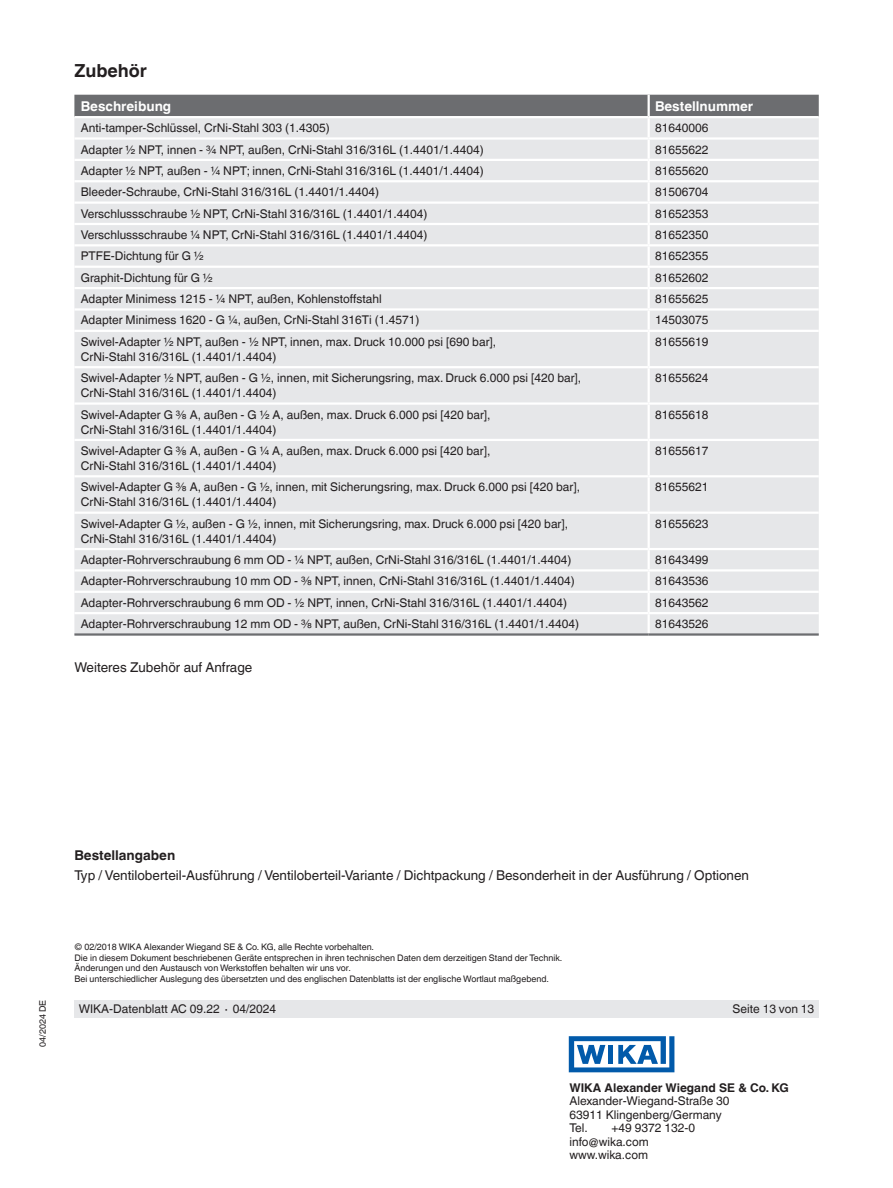
<style>
.page{position:relative;width:893px;height:1188px;background:#fff}
.page>*{position:absolute;margin:0;border:0;box-sizing:border-box;transform-origin:0 0}
.t1{font:700 18px "Helvetica World";color:#231f20}
.t2{font:13.5px "Helvetica World";color:#231f20}
.t3{font:700 13.5px "Helvetica World";color:#fff}
.t4{font:700 13.5px "Helvetica World";color:#231f20}
.t5{font:12px/15px "Helvetica World";color:#231f20}
.t6{font:700 12px "Helvetica World";color:#231f20}
.t7{font:9px/10.5px "Helvetica World";color:#231f20}
</style>
<div class="page">
<div style="left:74px;top:1000px;width:745px;height:18px;background:#e6e7e9"></div>
<svg style="left:569px;top:1036px;width:105px;height:36px"></svg>
<div style="left:74px;top:95px;width:745px;height:21px;background:#6c6d70"></div>
<div style="left:74px;top:118px;width:745px;height:515px;background:#e6e7e9"></div>
<hr style="left:647px;top:95px;width:3px;height:21px;background:#fff">
<hr style="left:647px;top:118px;width:3px;height:19px;background:#fff">
<hr style="left:74px;top:137px;width:575px;height:3px;background:#fff">
<hr style="left:74px;top:159px;width:575px;height:2px;background:#fff">
<hr style="left:74px;top:180px;width:575px;height:2px;background:#fff">
<hr style="left:74px;top:201px;width:575px;height:3px;background:#fff">
<hr style="left:74px;top:223px;width:575px;height:2px;background:#fff">
<hr style="left:74px;top:244px;width:575px;height:2px;background:#fff">
<hr style="left:74px;top:266px;width:575px;height:2px;background:#fff">
<hr style="left:74px;top:287px;width:575px;height:2px;background:#fff">
<hr style="left:74px;top:308px;width:575px;height:3px;background:#fff">
<hr style="left:74px;top:330px;width:575px;height:2px;background:#fff">
<hr style="left:74px;top:366px;width:575px;height:2px;background:#fff">
<hr style="left:74px;top:402px;width:575px;height:3px;background:#fff">
<hr style="left:74px;top:439px;width:575px;height:2px;background:#fff">
<hr style="left:74px;top:475px;width:575px;height:2px;background:#fff">
<hr style="left:74px;top:512px;width:575px;height:2px;background:#fff">
<hr style="left:74px;top:548px;width:575px;height:2px;background:#fff">
<hr style="left:74px;top:569px;width:575px;height:3px;background:#fff">
<hr style="left:74px;top:591px;width:575px;height:2px;background:#fff">
<hr style="left:74px;top:612px;width:575px;height:2px;background:#fff">
<hr style="left:649px;top:137px;width:170px;height:3px;background:#fff">
<hr style="left:647px;top:140px;width:3px;height:19px;background:#fff">
<hr style="left:649px;top:159px;width:170px;height:2px;background:#fff">
<hr style="left:647px;top:161px;width:3px;height:19px;background:#fff">
<hr style="left:649px;top:180px;width:170px;height:2px;background:#fff">
<hr style="left:647px;top:182px;width:3px;height:19px;background:#fff">
<hr style="left:649px;top:201px;width:170px;height:3px;background:#fff">
<hr style="left:647px;top:204px;width:3px;height:19px;background:#fff">
<hr style="left:649px;top:223px;width:170px;height:2px;background:#fff">
<hr style="left:647px;top:225px;width:3px;height:19px;background:#fff">
<hr style="left:649px;top:244px;width:170px;height:2px;background:#fff">
<hr style="left:647px;top:246px;width:3px;height:20px;background:#fff">
<hr style="left:649px;top:266px;width:170px;height:2px;background:#fff">
<hr style="left:647px;top:268px;width:3px;height:19px;background:#fff">
<hr style="left:649px;top:287px;width:170px;height:2px;background:#fff">
<hr style="left:647px;top:289px;width:3px;height:19px;background:#fff">
<hr style="left:649px;top:308px;width:170px;height:3px;background:#fff">
<hr style="left:647px;top:311px;width:3px;height:19px;background:#fff">
<hr style="left:649px;top:330px;width:170px;height:2px;background:#fff">
<hr style="left:647px;top:332px;width:3px;height:34px;background:#fff">
<hr style="left:649px;top:366px;width:170px;height:2px;background:#fff">
<hr style="left:647px;top:368px;width:3px;height:34px;background:#fff">
<hr style="left:649px;top:402px;width:170px;height:3px;background:#fff">
<hr style="left:647px;top:405px;width:3px;height:34px;background:#fff">
<hr style="left:649px;top:439px;width:170px;height:2px;background:#fff">
<hr style="left:647px;top:441px;width:3px;height:34px;background:#fff">
<hr style="left:649px;top:475px;width:170px;height:2px;background:#fff">
<hr style="left:647px;top:477px;width:3px;height:35px;background:#fff">
<hr style="left:649px;top:512px;width:170px;height:2px;background:#fff">
<hr style="left:647px;top:514px;width:3px;height:34px;background:#fff">
<hr style="left:649px;top:548px;width:170px;height:2px;background:#fff">
<hr style="left:647px;top:550px;width:3px;height:19px;background:#fff">
<hr style="left:649px;top:569px;width:170px;height:3px;background:#fff">
<hr style="left:647px;top:572px;width:3px;height:19px;background:#fff">
<hr style="left:649px;top:591px;width:170px;height:2px;background:#fff">
<hr style="left:647px;top:593px;width:3px;height:19px;background:#fff">
<hr style="left:649px;top:612px;width:170px;height:2px;background:#fff">
<hr style="left:647px;top:614px;width:3px;height:19px;background:#fff">
<hr style="left:74px;top:633px;width:575px;height:3px;background:#6c6d70">
<hr style="left:649px;top:633px;width:170px;height:3px;background:#6c6d70">
<h1 class="t1" style="left:74px;top:60px;width:74px">Zubehör</h1>
<p class="t3" style="left:81px;top:98px;width:92px">Beschreibung</p>
<p class="t3" style="left:655px;top:98px;width:100px">Bestellnummer</p>
<p class="t5" style="left:81px;top:120px;width:250px">Anti-tamper-Schlüssel, CrNi-Stahl 303 (1.4305)</p>
<p class="t5" style="left:655px;top:120px;width:55px">81640006</p>
<p class="t5" style="left:81px;top:142px;width:405px">Adapter ½ NPT, innen - ¾ NPT, außen, CrNi-Stahl 316/316L (1.4401/1.4404)</p>
<p class="t5" style="left:655px;top:142px;width:55px">81655622</p>
<p class="t5" style="left:81px;top:163px;width:404px">Adapter ½ NPT, außen - ¼ NPT; innen, CrNi-Stahl 316/316L (1.4401/1.4404)</p>
<p class="t5" style="left:655px;top:163px;width:55px">81655620</p>
<p class="t5" style="left:81px;top:185px;width:300px">Bleeder-Schraube, CrNi-Stahl 316/316L (1.4401/1.4404)</p>
<p class="t5" style="left:655px;top:185px;width:55px">81506704</p>
<p class="t5" style="left:81px;top:206px;width:348px">Verschlussschraube ½ NPT, CrNi-Stahl 316/316L (1.4401/1.4404)</p>
<p class="t5" style="left:655px;top:206px;width:55px">81652353</p>
<p class="t5" style="left:81px;top:227px;width:348px">Verschlussschraube ¼ NPT, CrNi-Stahl 316/316L (1.4401/1.4404)</p>
<p class="t5" style="left:655px;top:227px;width:55px">81652350</p>
<p class="t5" style="left:81px;top:249px;width:125px">PTFE-Dichtung für G ½</p>
<p class="t5" style="left:655px;top:249px;width:55px">81652355</p>
<p class="t5" style="left:81px;top:270px;width:134px">Graphit-Dichtung für G ½</p>
<p class="t5" style="left:655px;top:270px;width:55px">81652602</p>
<p class="t5" style="left:81px;top:291px;width:302px">Adapter Minimess 1215 - ¼ NPT, außen, Kohlenstoffstahl</p>
<p class="t5" style="left:655px;top:291px;width:55px">81655625</p>
<p class="t5" style="left:81px;top:313px;width:340px">Adapter Minimess 1620 - G ¼, außen, CrNi-Stahl 316Ti (1.4571)</p>
<p class="t5" style="left:655px;top:313px;width:55px">14503075</p>
<p class="t5" style="left:81px;top:334px;width:417px">Swivel-Adapter ½ NPT, außen - ½ NPT, innen, max. Druck 10.000 psi [690 bar],<br>CrNi-Stahl 316/316L (1.4401/1.4404)</p>
<p class="t5" style="left:655px;top:334px;width:55px">81655619</p>
<p class="t5" style="left:81px;top:371px;width:502px">Swivel-Adapter ½ NPT, außen - G ½, innen, mit Sicherungsring, max. Druck 6.000 psi [420 bar],<br>CrNi-Stahl 316/316L (1.4401/1.4404)</p>
<p class="t5" style="left:655px;top:371px;width:55px">81655624</p>
<p class="t5" style="left:81px;top:407px;width:411px">Swivel-Adapter G ⅜ A, außen - G ½ A, außen, max. Druck 6.000 psi [420 bar],<br>CrNi-Stahl 316/316L (1.4401/1.4404)</p>
<p class="t5" style="left:655px;top:407px;width:55px">81655618</p>
<p class="t5" style="left:81px;top:443px;width:411px">Swivel-Adapter G ⅜ A, außen - G ¼ A, außen, max. Druck 6.000 psi [420 bar],<br>CrNi-Stahl 316/316L (1.4401/1.4404)</p>
<p class="t5" style="left:655px;top:443px;width:55px">81655617</p>
<p class="t5" style="left:81px;top:480px;width:501px">Swivel-Adapter G ⅜ A, außen - G ½, innen, mit Sicherungsring, max. Druck 6.000 psi [420 bar],<br>CrNi-Stahl 316/316L (1.4401/1.4404)</p>
<p class="t5" style="left:655px;top:480px;width:55px">81655621</p>
<p class="t5" style="left:81px;top:516px;width:489px">Swivel-Adapter G ½, außen - G ½, innen, mit Sicherungsring, max. Druck 6.000 psi [420 bar],<br>CrNi-Stahl 316/316L (1.4401/1.4404)</p>
<p class="t5" style="left:655px;top:516px;width:55px">81655623</p>
<p class="t5" style="left:81px;top:552px;width:492px">Adapter-Rohrverschraubung 6 mm OD - ¼ NPT, außen, CrNi-Stahl 316/316L (1.4401/1.4404)</p>
<p class="t5" style="left:655px;top:552px;width:55px">81643499</p>
<p class="t5" style="left:81px;top:574px;width:495px">Adapter-Rohrverschraubung 10 mm OD - ⅜ NPT, innen, CrNi-Stahl 316/316L (1.4401/1.4404)</p>
<p class="t5" style="left:655px;top:574px;width:55px">81643536</p>
<p class="t5" style="left:81px;top:595px;width:488px">Adapter-Rohrverschraubung 6 mm OD - ½ NPT, innen, CrNi-Stahl 316/316L (1.4401/1.4404)</p>
<p class="t5" style="left:655px;top:595px;width:55px">81643562</p>
<p class="t5" style="left:81px;top:617px;width:500px">Adapter-Rohrverschraubung 12 mm OD - ⅜ NPT, außen, CrNi-Stahl 316/316L (1.4401/1.4404)</p>
<p class="t5" style="left:655px;top:617px;width:55px">81643526</p>
<p class="t2" style="left:74px;top:659px;width:179px">Weiteres Zubehör auf Anfrage</p>
<p class="t7" style="left:37px;top:1047px;width:49px;rotate:-90deg">04/2024 DE</p>
<p class="t4" style="left:74px;top:848px;width:102px">Bestellangaben</p>
<p class="t2" style="left:74px;top:867px;width:676px">Typ / Ventiloberteil-Ausführung / Ventiloberteil-Variante / Dichtpackung / Besonderheit in der Ausführung / Optionen</p>
<p class="t7" style="left:74px;top:942px;width:489px">© 02/2018 WIKA Alexander Wiegand SE &amp; Co. KG, alle Rechte vorbehalten.<br>Die in diesem Dokument beschriebenen Geräte entsprechen in ihren technischen Daten dem derzeitigen Stand der Technik.<br>Änderungen und den Austausch von Werkstoffen behalten wir uns vor.<br>Bei unterschiedlicher Auslegung des übersetzten und des englischen Datenblatts ist der englische Wortlaut maßgebend.</p>
<p class="t5" style="left:79px;top:1001px;width:199px">WIKA-Datenblatt AC 09.22 ∙ 04/2024</p>
<p class="t5" style="left:732px;top:1001px;width:83px">Seite 13 von 13</p>
<p class="t6" style="left:569px;top:1080px;width:221px">WIKA Alexander Wiegand SE &amp; Co. KG</p>
<p class="t5" style="left:569px;top:1094px;width:162px;line-height:13.5px">Alexander-Wiegand-Straße 30<br>63911 Klingenberg/Germany<br>Tel.</p>
<p class="t5" style="left:569px;top:1121px;width:127px;line-height:13.5px;text-indent:42px">+49 9372 132-0 info@wika.com www.wika.com</p>
</div>
